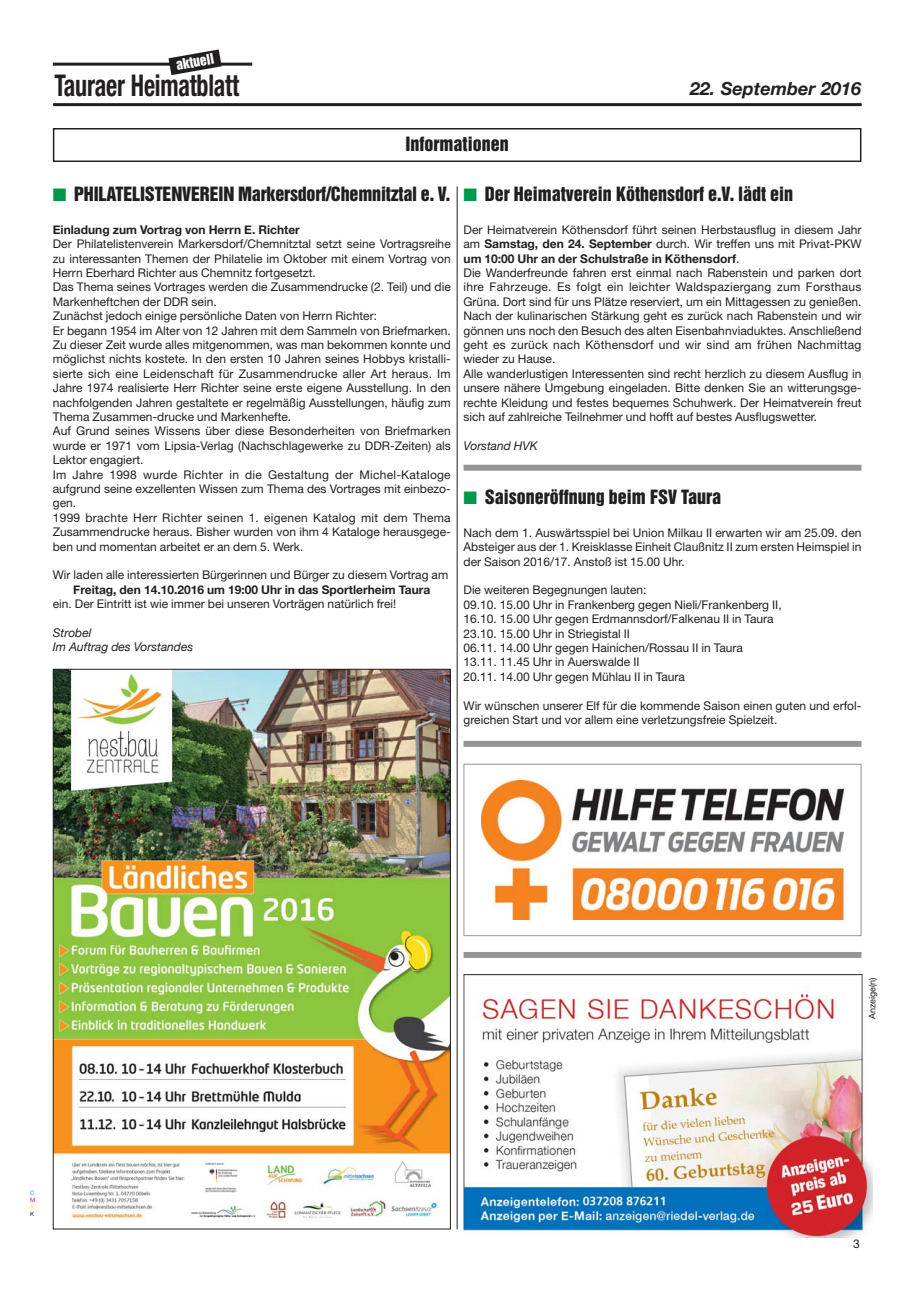
<style>
.page{position:relative;width:915px;height:1297px;background:#fff}
.page>*{position:absolute;margin:0;border:0;box-sizing:border-box;transform-origin:0 0}
.t1{font:700 condensed 30px "Helvetica Neue";letter-spacing:-.01em;color:#231f20;scale:.8 1}
.t2{font:18px "Helvetica Inserat";color:#231f20}
.t3{font:italic 700 18px "Helvetica Neue";color:#231f20}
.t4{font:13.5px "Helvetica Inserat";color:#fff}
.t5{font:12px/14.4px "Helvetica Neue";color:#231f20}
.t6{font:700 12px "Helvetica Neue";color:#231f20}
.t7{font:italic 12px/14.4px "Helvetica Neue";color:#231f20}
.t8{font:9px "Helvetica Neue";color:#231f20}
.t9{font:6px "Helvetica Neue";color:#00adef}
.t10{font:6px "Helvetica Neue";color:#ec008c}
.t11{font:6px "Helvetica Neue";color:#fff200}
.t12{font:6px "Helvetica Neue";color:#231f20}
.s1{color:#00984a}
.s2{font-weight:700}
</style>
<div class="page">
<hr style="left:53px;top:103px;width:808px;height:3px;background:#231f20">
<hr style="left:53px;top:63px;width:199px;height:3px;background:#231f20">
<svg style="left:168px;top:49px;width:53px;height:26px"></svg>
<div style="left:53px;top:128px;width:808px;height:34px;border:2px solid #231f20"></div>
<hr style="left:456px;top:186px;width:1px;height:1043px;background:#231f20">
<img style="left:481px;top:780px;width:362px;height:139px">
<div style="left:463px;top:764px;width:398px;height:172px;border:1px solid #939598"></div>
<div style="left:463px;top:465px;width:398px;height:6px;background:#939598"></div>
<img style="left:55px;top:671px;width:393px;height:551px">
<div style="left:463px;top:741px;width:398px;height:6px;background:#939598"></div>
<img style="left:463px;top:974px;width:409px;height:264px">
<div style="left:463px;top:952px;width:398px;height:6px;background:#939598"></div>
<p class="t4" style="left:175px;top:60px;width:40px;rotate:-10deg">aktuell</p>
<h1 class="t1" style="left:54px;top:75px;width:232px">Tauraer Heimatblatt</h1>
<h2 class="t3" style="left:690px;top:78px;width:172px">22. September 2016</h2>
<h2 class="t2" style="left:405px;top:137px;width:104px">Informationen</h2>
<h2 class="t2" style="left:53px;top:186px;width:399px"><span class="s1">■</span> PHILATELISTENVEREIN Markersdorf/Chemnitztal e. V.</h2>
<p class="t6" style="left:53px;top:222px;width:248px">Einladung zum Vortrag von Herrn E. Richter</p>
<p class="t5" style="left:53px;top:238px;width:399px">Der Philatelistenverein Markersdorf/Chemnitztal setzt seine Vortragsreihe zu interessanten Themen der Philatelie im Oktober mit einem Vortrag von Herrn Eberhard Richter aus Chemnitz fortgesetzt.<br>Das Thema seines Vortrages werden die Zusammendrucke (2. Teil) und die Markenheftchen der DDR sein.<br>Zunächst jedoch einige persönliche Daten von Herrn Richter:<br>Er begann 1954 im Alter von 12 Jahren mit dem Sammeln von Briefmarken.<br>Zu dieser Zeit wurde alles mitgenommen, was man bekommen konnte und möglichst nichts kostete. In den ersten 10 Jahren seines Hobbys kristalli&shy;sierte sich eine Leidenschaft für Zusammendrucke aller Art heraus. Im Jahre 1974 realisierte Herr Richter seine erste eigene Ausstellung. In den nachfolgenden Jahren gestaltete er regelmäßig Ausstellungen, häufig zum Thema Zusammen-drucke und Markenhefte.<br>Auf Grund seines Wissens über diese Besonderheiten von Briefmarken wurde er 1971 vom Lipsia-Verlag (Nachschlagewerke zu DDR-Zeiten) als Lektor engagiert.<br>Im Jahre 1998 wurde Richter in die Gestaltung der Michel-Kataloge aufgrund seine exzellenten Wissen zum Thema des Vortrages mit einbezo&shy;gen.<br>1999 brachte Herr Richter seinen 1. eigenen Katalog mit dem Thema Zusammendrucke heraus. Bisher wurden von ihm 4 Kataloge herausgege&shy;ben und momentan arbeitet er an dem 5. Werk.</p>
<p class="t5" style="left:53px;top:569px;width:397px">Wir laden alle interessierten Bürgerinnen und Bürger zu diesem Vortrag am</p>
<p class="t6" style="left:73px;top:582px;width:358px">Freitag, den 14.10.2016 um 19:00 Uhr in das Sportlerheim Taura</p>
<p class="t5" style="left:53px;top:598px;width:345px">ein. Der Eintritt ist wie immer bei unseren Vorträgen natürlich frei!</p>
<p class="t7" style="left:53px;top:625px;width:142px">Strobel<br>Im Auftrag des Vorstandes</p>
<h2 class="t2" style="left:463px;top:186px;width:331px"><span class="s1">■</span> Der Heimatverein Köthensdorf e.V. lädt ein</h2>
<p class="t5" style="left:463px;top:223px;width:399px">Der Heimatverein Köthensdorf führt seinen Herbstausflug in diesem Jahr am <span class="s2">Samstag, den 24. September</span> durch. Wir treffen uns mit Privat-PKW <span class="s2">um 10:00 Uhr an der Schulstraße in Köthensdorf</span>.<br>Die Wanderfreunde fahren erst einmal nach Rabenstein und parken dort ihre Fahrzeuge. Es folgt ein leichter Waldspaziergang zum Forsthaus Grüna. Dort sind für uns Plätze reserviert, um ein Mittagessen zu genießen.<br>Nach der kulinarischen Stärkung geht es zurück nach Rabenstein und wir gönnen uns noch den Besuch des alten Eisenbahnviaduktes. Anschließend geht es zurück nach Köthensdorf und wir sind am frühen Nachmittag wieder zu Hause.<br>Alle wanderlustigen Interessenten sind recht herzlich zu diesem Ausflug in unsere nähere Umgebung eingeladen. Bitte denken Sie an witterungsge&shy;rechte Kleidung und festes bequemes Schuhwerk. Der Heimatverein freut sich auf zahlreiche Teilnehmer und hofft auf bestes Ausflugswetter.</p>
<p class="t7" style="left:463px;top:438px;width:76px">Vorstand HVK</p>
<h2 class="t2" style="left:463px;top:489px;width:259px"><span class="s1">■</span> Saisoneröffnung beim FSV Taura</h2>
<p class="t5" style="left:463px;top:526px;width:399px;text-align:justify">Nach dem 1. Auswärtsspiel bei Union Milkau II erwarten wir am 25.09. den Absteiger aus der 1. Kreisklasse Einheit Claußnitz II zum ersten Heimspiel in der Saison 2016/17. Anstoß ist 15.00 Uhr.</p>
<p class="t5" style="left:463px;top:584px;width:319px">Die weiteren Begegnungen lauten:<br>09.10. 15.00 Uhr in Frankenberg gegen Nieli/Frankenberg II, 16.10. 15.00 Uhr gegen Erdmannsdorf/Falkenau II in Taura 23.10. 15.00 Uhr in Striegistal II<br>06.11. 14.00 Uhr gegen Hainichen/Rossau II in Taura<br>13.11. 11.45 Uhr in Auerswalde II<br>20.11. 14.00 Uhr gegen Mühlau II in Taura</p>
<p class="t5" style="left:463px;top:699px;width:399px">Wir wünschen unserer Elf für die kommende Saison einen guten und erfol&shy;greichen Start und vor allem eine verletzungsfreie Spielzeit.</p>
<p class="t9" style="left:30px;top:1190px;width:6px">C</p>
<p class="t10" style="left:30px;top:1197px;width:7px">M</p>
<p class="t11" style="left:30px;top:1205px;width:5px">Y</p>
<p class="t12" style="left:30px;top:1212px;width:6px">K</p>
<p class="t8" style="left:868px;top:1019px;width:43px;rotate:-90deg">Anzeige(n)</p>
<p class="t5" style="left:853px;top:1238px;width:8px">3</p>
</div>
